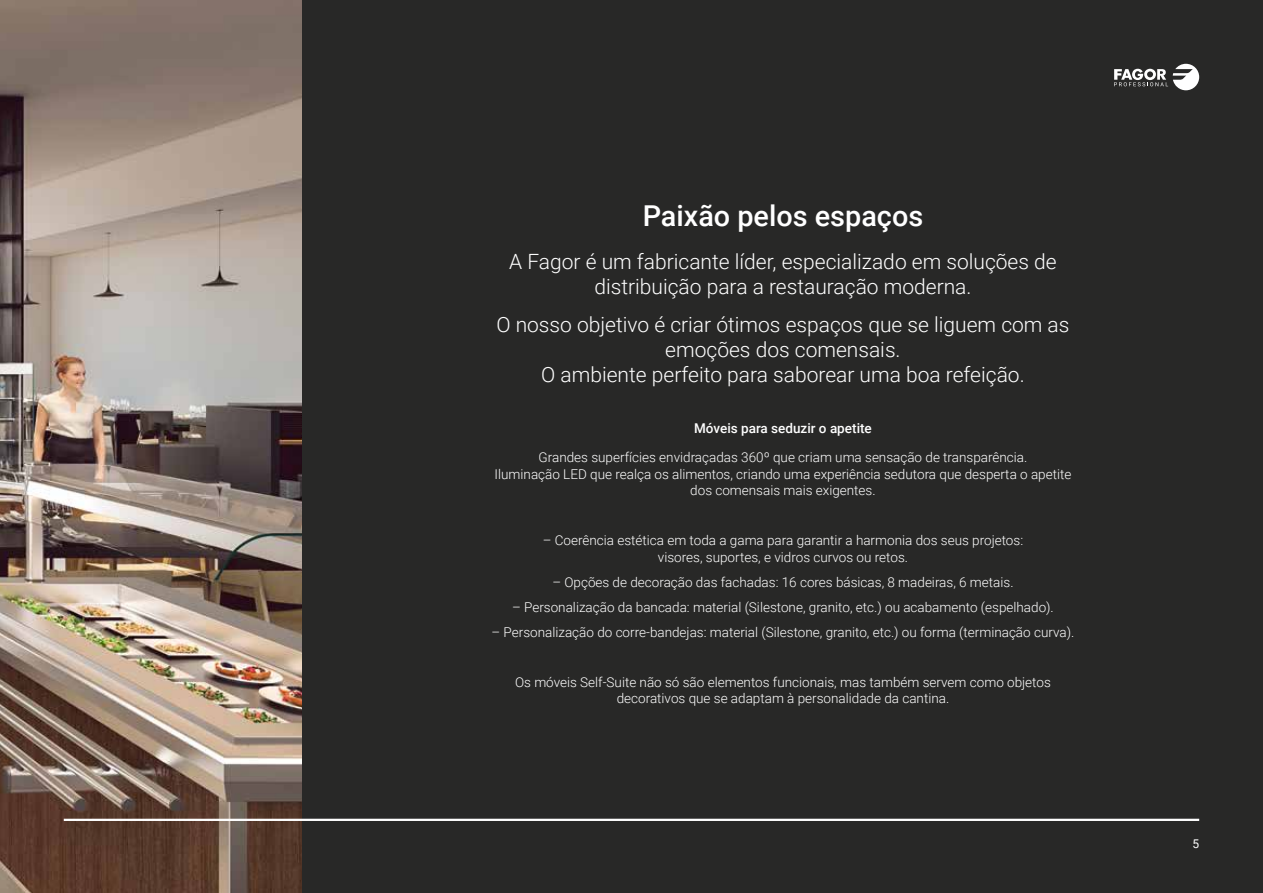
<style>
.page{position:relative;width:1263px;height:893px;background:#fff}
.page>*{position:absolute;margin:0;border:0;box-sizing:border-box;transform-origin:0 0}
.t1{font:500 28.8px "Roboto";color:#fff}
.t2{font:300 21px/25.2px "Roboto";color:#fff;text-align:center}
.t3{font:300 13.5px/16.5px "Roboto";color:#fff;text-align:center}
.t4{font:500 13.5px "Roboto";color:#fff}
.t5{font:12px "Roboto";color:#fff}
</style>
<div class="page">
<img style="left:0;top:0;width:303px;height:893px">
<div style="left:303px;top:0;width:960px;height:893px;background:#282827"></div>
<hr style="left:64px;top:819px;width:1135px;height:2px;background:#fff">
<svg style="left:1114px;top:64px;width:85px;height:26px"></svg>
<h1 class="t1" style="left:643px;top:195px;width:282px">Paixão pelos espaços</h1>
<h2 class="t2" style="left:509px;top:248px;width:549px">A Fagor é um fabricante líder, especializado em soluções de distribuição para a restauração moderna.</h2>
<h2 class="t2" style="left:496px;top:311px;width:575px">O nosso objetivo é criar ótimos espaços que se liguem com as emoções dos comensais.<br>O ambiente perfeito para saborear uma boa refeição.</h2>
<p class="t4" style="left:694px;top:419px;width:179px">Móveis para seduzir o apetite</p>
<p class="t3" style="left:495px;top:449px;width:578px">Grandes superfícies envidraçadas 360º que criam uma sensação de transparência.<br>Iluminação LED que realça os alimentos, criando uma experiência sedutora que desperta o apetite dos comensais mais exigentes.</p>
<p class="t3" style="left:543px;top:532px;width:482px">– Coerência estética em toda a gama para garantir a harmonia dos seus projetos: visores, suportes, e vidros curvos ou retos.</p>
<p class="t3" style="left:552px;top:573px;width:463px">– Opções de decoração das fachadas: 16 cores básicas, 8 madeiras, 6 metais.</p>
<p class="t3" style="left:512px;top:598px;width:543px">– Personalização da bancada: material (Silestone, granito, etc.) ou acabamento (espelhado).</p>
<p class="t3" style="left:492px;top:623px;width:584px">– Personalização do corre-bandejas: material (Silestone, granito, etc.) ou forma (terminação curva).</p>
<p class="t3" style="left:515px;top:673px;width:537px">Os móveis Self-Suite não só são elementos funcionais, mas também servem como objetos decorativos que se adaptam à personalidade da cantina.</p>
<p class="t5" style="left:1192px;top:835px;width:8px">5</p>
</div>
